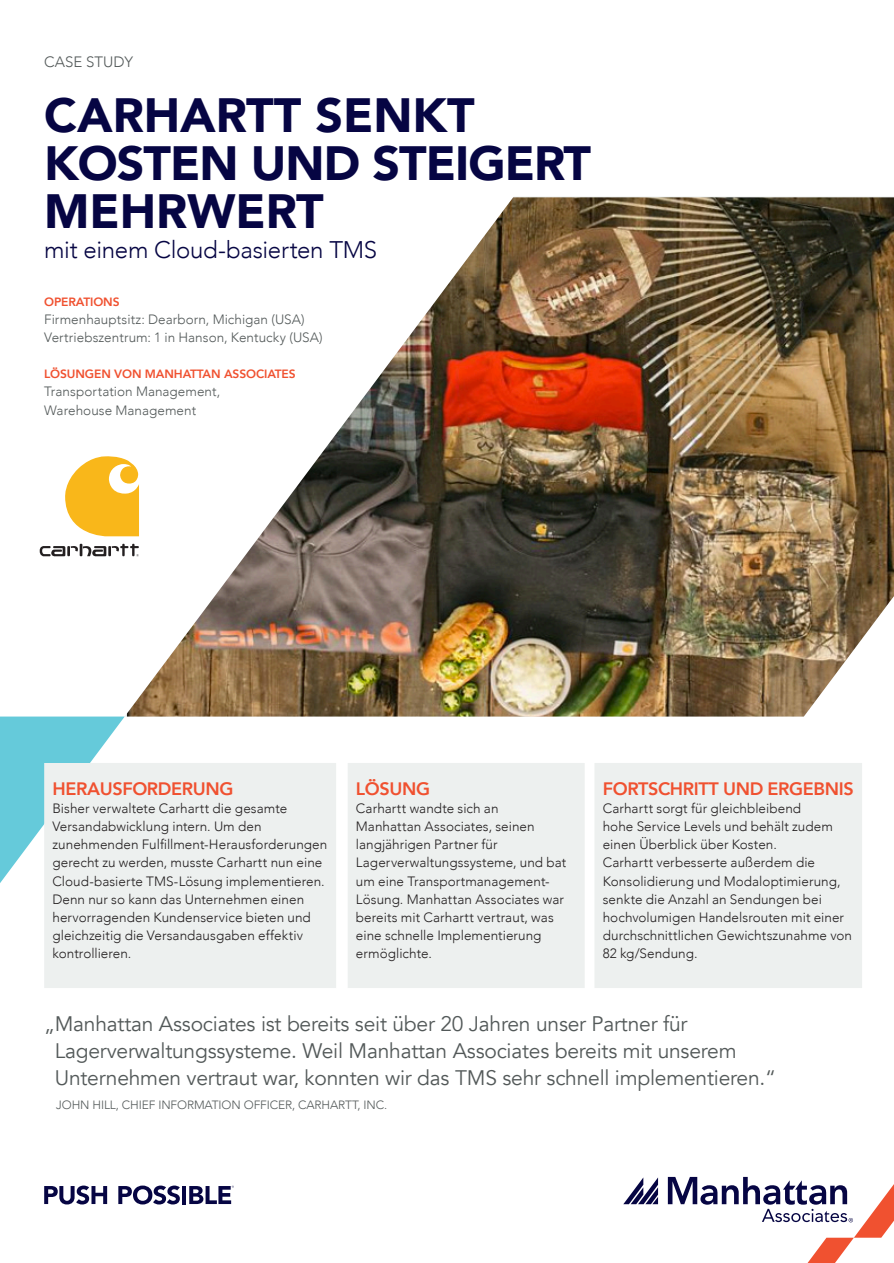
<style>
.page{position:relative;width:894px;height:1263px;background:#fff}
.page>*{position:absolute;margin:0;border:0;box-sizing:border-box;transform-origin:0 0}
.t1{font:900 48px "Avenir";letter-spacing:-.01em;color:#060543}
.t2{font:300 24px "Avenir";letter-spacing:-.015em;color:#060543}
.callout_quote{font:21px/27px "Avenir";letter-spacing:-.01em;color:#535959}
.t3{font:800 18px "Avenir";letter-spacing:-.02em;color:#f05130}
.MINI_BROW{font:300 15px "Avenir";color:#535959}
.Body_Copy{font:300 13.5px/18px "Avenir";letter-spacing:.005em;color:#231f20}
.Body_gray{font:300 13.5px "Avenir";letter-spacing:.005em;color:#535959}
.quote_attribution{font:300 12px "Avenir";letter-spacing:-.01em;color:#535959}
.t4{font:800 12px "Avenir";letter-spacing:-.01em;color:#f05130}
</style>
<div class="page">
<img style="left:127px;top:197px;width:766px;height:519px">
<svg style="left:0;top:716px;width:125px;height:167px"></svg>
<svg style="left:65px;top:455px;width:74px;height:81px"></svg>
<svg style="left:40px;top:544px;width:99px;height:12px"></svg>
<svg style="left:44px;top:1185px;width:63px;height:19px"></svg>
<svg style="left:118px;top:1185px;width:62px;height:19px"></svg>
<hr style="left:182px;top:1186px;width:4px;height:18px;background:#060543">
<svg style="left:189px;top:1185px;width:45px;height:19px"></svg>
<div style="left:45px;top:763px;width:290px;height:224px;background:#edf0ef"></div>
<div style="left:44px;top:763px;width:292px;height:225px;border:2px solid #edf0ef"></div>
<div style="left:348px;top:763px;width:235px;height:224px;background:#edf0ef"></div>
<div style="left:347px;top:763px;width:237px;height:225px;border:2px solid #edf0ef"></div>
<div style="left:595px;top:763px;width:266px;height:224px;background:#edf0ef"></div>
<svg style="left:623px;top:1177px;width:34px;height:27px"></svg>
<svg style="left:667px;top:1176px;width:226px;height:87px"></svg>
<p class="MINI_BROW" style="left:44px;top:53px;width:90px">CASE STUDY</p>
<p class="t1" style="left:44px;top:74px;width:432px">CARHARTT SENKT</p>
<p class="t1" style="left:44px;top:122px;width:548px">KOSTEN UND STEIGERT</p>
<p class="t1" style="left:44px;top:170px;width:281px">MEHRWERT</p>
<p class="t2" style="left:44px;top:235px;width:334px">mit einem Cloud-basierten TMS</p>
<p class="t4" style="left:44px;top:293px;width:77px">OPERATIONS</p>
<p class="Body_gray" style="left:44px;top:312px;width:262px">Firmenhauptsitz: Dearborn, Michigan (USA)</p>
<p class="Body_gray" style="left:44px;top:330px;width:280px">Vertriebszentrum: 1 in Hanson, Kentucky (USA)</p>
<p class="t4" style="left:44px;top:365px;width:253px">LÖSUNGEN VON MANHATTAN ASSOCIATES</p>
<p class="Body_gray" style="left:44px;top:384px;width:177px">Transportation Management,</p>
<p class="Body_gray" style="left:44px;top:402px;width:153px">Warehouse Management</p>
<p class="t3" style="left:52px;top:775px;width:182px">HERAUSFORDERUNG</p>
<p class="Body_Copy" style="left:52px;top:800px;width:276px">Bisher verwaltete Carhartt die gesamte Versandabwicklung intern. Um den zunehmenden Fulfillment-Herausforderungen gerecht zu werden, musste Carhartt nun eine Cloud-basierte TMS-Lösung implementieren.<br>Denn nur so kann das Unternehmen einen hervorragenden Kundenservice bieten und gleichzeitig die Versandausgaben effektiv kontrollieren.</p>
<p class="t3" style="left:356px;top:775px;width:76px">LÖSUNG</p>
<p class="Body_Copy" style="left:356px;top:800px;width:212px">Carhartt wandte sich an<br>Manhattan Associates, seinen langjährigen Partner für<br>Lagerverwaltungssysteme, und bat um eine Transportmanagement-<br>Lösung. Manhattan Associates war bereits mit Carhartt vertraut, was eine schnelle Implementierung ermöglichte.</p>
<p class="t3" style="left:602px;top:775px;width:252px">FORTSCHRITT UND ERGEBNIS</p>
<p class="Body_Copy" style="left:602px;top:800px;width:200px">Carhartt sorgt für gleichbleibend</p>
<p class="Body_Copy" style="left:602px;top:818px;width:232px">hohe Service Levels und behält zudem</p>
<p class="Body_Copy" style="left:602px;top:836px;width:239px">einen Überblick über Kosten.<br>Carhartt verbesserte außerdem die<br>Konsolidierung und Modaloptimierung,</p>
<p class="Body_Copy" style="left:602px;top:890px;width:220px">senkte die Anzahl an Sendungen bei</p>
<p class="Body_Copy" style="left:602px;top:908px;width:251px">hochvolumigen Handelsrouten mit einer durchschnittlichen Gewichtszunahme von<br>82 kg/Sendung.</p>
<p class="callout_quote" style="left:55px;top:1011px;width:722px;text-indent:-11px">„Manhattan Associates ist bereits seit über 20 Jahren unser Partner für<br>Lagerverwaltungssysteme. Weil Manhattan Associates bereits mit unserem<br>Unternehmen vertraut war, konnten wir das TMS sehr schnell implementieren.“</p>
<p class="quote_attribution" style="left:56px;top:1098px;width:332px">JOHN HILL, CHIEF INFORMATION OFFICER, CARHARTT, INC.</p>
</div>
